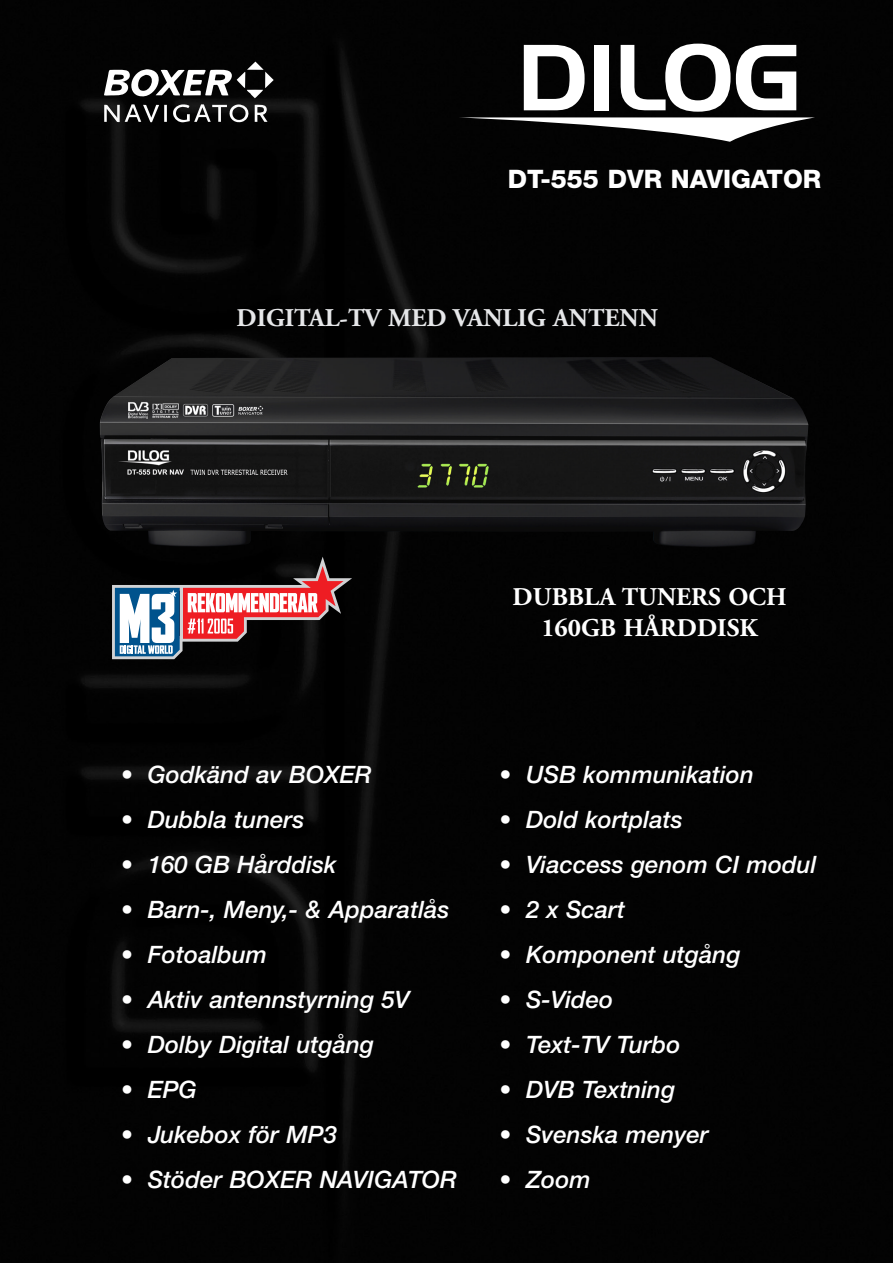
<style>
.page{position:relative;width:893px;height:1263px;background:#fff}
.page>*{position:absolute;margin:0;border:0;box-sizing:border-box;transform-origin:0 0}
.t1{font:700 25.5px/30.6px "Adobe Garamond";color:#fff;text-align:center}
.t2{font:700 25.5px "Adobe Garamond";color:#e6e7e9}
.t3{font:800 25.5px "Helvetica Neue";color:#fff}
.t4{font:italic 500 24px "Helvetica Neue";color:#fff}
</style>
<div class="page">
<div style="left:0;top:0;width:892px;height:1263px;background:#030303"></div>
<img style="left:100px;top:357px;width:708px;height:191px">
<svg style="left:458px;top:44px;width:357px;height:98px"></svg>
<svg style="left:112px;top:557px;width:240px;height:102px"></svg>
<img style="left:104px;top:62px;width:169px;height:60px">
<p class="t3" style="left:507px;top:170px;width:315px">DT-555 DVR NAVIGATOR</p>
<p class="t2" style="left:236px;top:308px;width:423px">DIGITAL-TV MED VANLIG ANTENN</p>
<p class="t1" style="left:512px;top:584px;width:275px">DUBBLA TUNERS OCH<br>160GB HÅRDDISK</p>
<p class="t4" style="left:121px;top:765px;width:252px">• Godkänd av BOXER</p>
<p class="t4" style="left:121px;top:810px;width:185px">• Dubbla tuners</p>
<p class="t4" style="left:121px;top:855px;width:217px">• 160 GB Hårddisk</p>
<p class="t4" style="left:121px;top:900px;width:330px">• Barn-, Meny,- &amp; Apparatlås</p>
<p class="t4" style="left:121px;top:945px;width:148px">• Fotoalbum</p>
<p class="t4" style="left:121px;top:990px;width:290px">• Aktiv antennstyrning 5V</p>
<p class="t4" style="left:121px;top:1035px;width:254px">• Dolby Digital utgång</p>
<p class="t4" style="left:121px;top:1080px;width:78px">• EPG</p>
<p class="t4" style="left:121px;top:1125px;width:218px">• Jukebox för MP3</p>
<p class="t4" style="left:121px;top:1170px;width:337px">• Stöder BOXER NAVIGATOR</p>
<p class="t4" style="left:499px;top:766px;width:256px">• USB kommunikation</p>
<p class="t4" style="left:499px;top:811px;width:185px">• Dold kortplats</p>
<p class="t4" style="left:499px;top:856px;width:319px">• Viaccess genom CI modul</p>
<p class="t4" style="left:499px;top:901px;width:127px">• 2 x Scart</p>
<p class="t4" style="left:499px;top:946px;width:243px">• Komponent utgång</p>
<p class="t4" style="left:499px;top:991px;width:116px">• S-Video</p>
<p class="t4" style="left:499px;top:1036px;width:183px">• Text-TV Turbo</p>
<p class="t4" style="left:499px;top:1081px;width:177px">• DVB Textning</p>
<p class="t4" style="left:499px;top:1126px;width:211px">• Svenska menyer</p>
<p class="t4" style="left:499px;top:1171px;width:93px">• Zoom</p>
</div>
